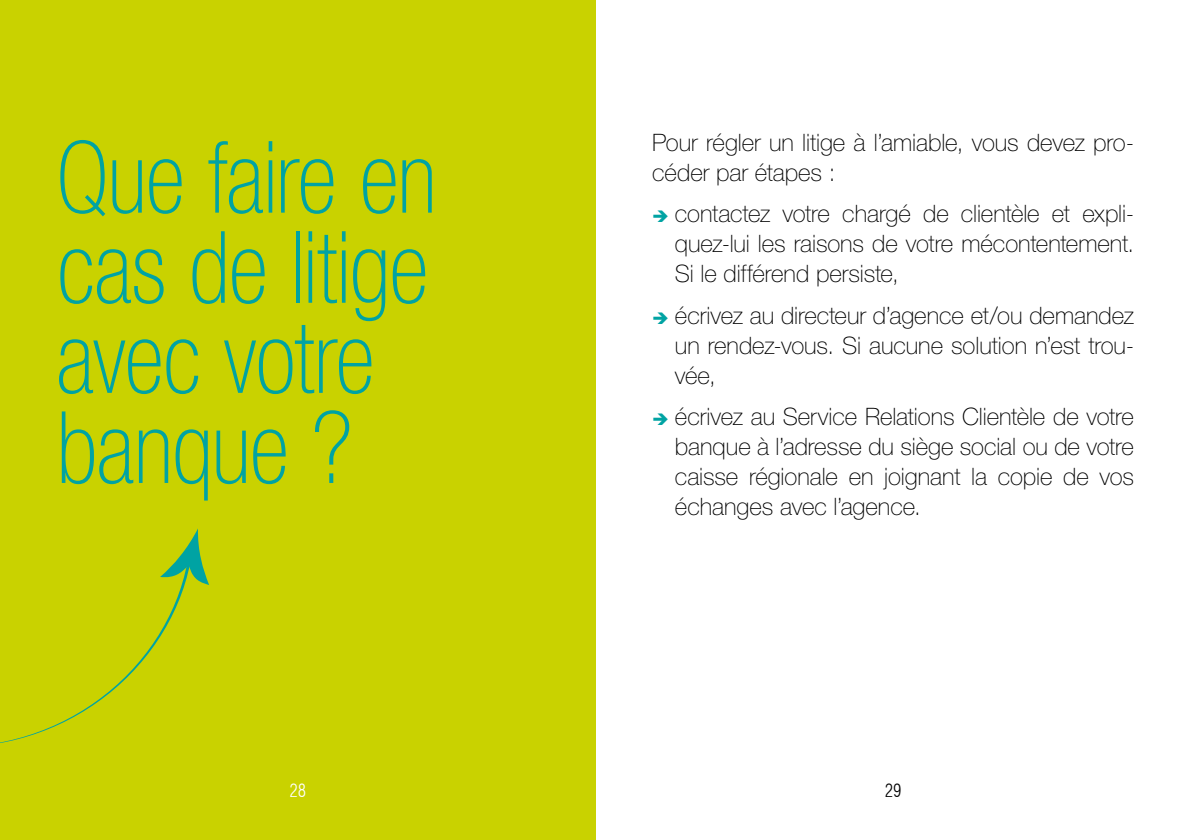
<style>
.page{position:relative;width:1191px;height:840px;background:#fff}
.page>*{position:absolute;margin:0;border:0;box-sizing:border-box;transform-origin:0 0}
.t1{font:100 condensed 100px/90px "Helvetica Neue";letter-spacing:-.01em;color:#00a3a3;scale:.96 1}
.t2{font:100 24px/30px "Helvetica Neue";letter-spacing:-.005em;color:#000;text-align:justify}
.t3{font:300 condensed 18px "Swiss 721 BT";color:#fff}
.t4{font:300 condensed 18px "Swiss 721 BT";color:#000}
</style>
<div class="page">
<div style="left:0;top:0;width:595px;height:839px;background:#c9d200"></div>
<svg style="left:0;top:528px;width:209px;height:215px"></svg>
<h1 class="t1" style="left:57px;top:131px;width:397px">Que faire en cas de litige avec votre banque ?</h1>
<p class="t2" style="left:652px;top:127px;width:483px">Pour régler un litige à l’amiable, vous devez pro&shy;céder par étapes :</p>
<p class="t2" style="left:675px;top:198px;width:461px">contactez votre chargé de clientèle et expli&shy;quez-lui les raisons de votre mécontentement.<br>Si le différend persiste,</p>
<p class="t2" style="left:675px;top:300px;width:461px">écrivez au directeur d’agence et/ou demandez un rendez-vous. Si aucune solution n’est trou&shy;vée,</p>
<p class="t2" style="left:675px;top:401px;width:461px">écrivez au Service Relations Clientèle de votre banque à l’adresse du siège social ou de votre caisse régionale en joignant la copie de vos échanges avec l’agence.</p>
<p class="t3" style="left:289px;top:779px;width:18px">28</p>
<p class="t4" style="left:885px;top:779px;width:18px">29</p>
</div>
